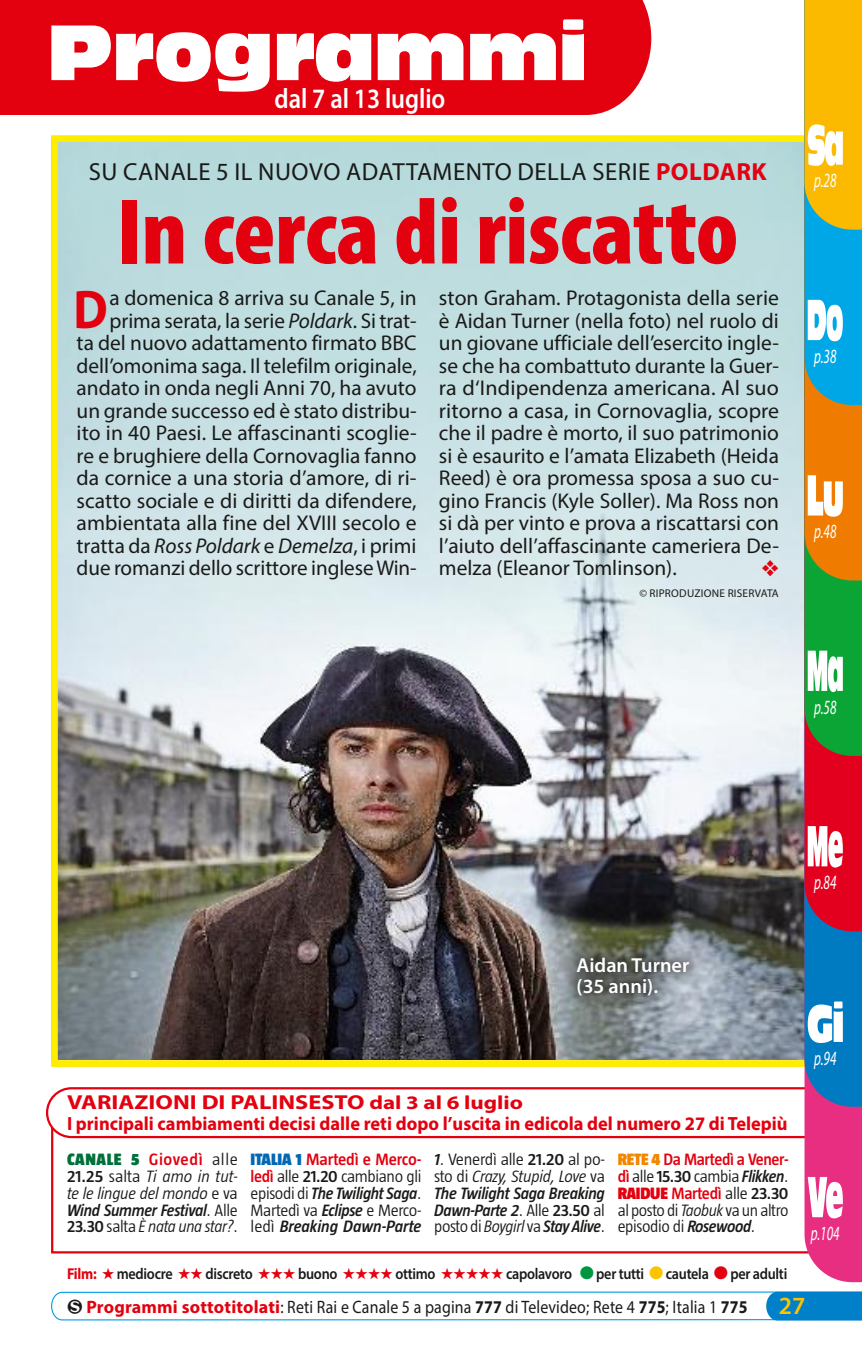
<style>
.page{position:relative;width:862px;height:1346px;background:#fff}
.page>*{position:absolute;margin:0;border:0;box-sizing:border-box;transform-origin:0 0}
.t1{font:900 condensed 94.5px "Myriad Pro";letter-spacing:-.005em;color:#e3000f}
.t2{font:700 54.68px "Myriad Pro";color:#e3000f;scale:.9 1}
.t3{font:600 28.12px "Myriad Pro";letter-spacing:-.005em;color:#fff;scale:.87 1}
.t4{font:24.75px "Myriad Pro";letter-spacing:.02em;color:#1a1a18}
.t5{font:600 24.75px "Myriad Pro";color:#fdc300}
.t6{font:21.38px/22.5px "Myriad Pro";color:#1a1a18;text-align:right}
.t7{font:700 20.25px "Myriad Pro";color:#e3000f;scale:1.2 1}
.t8{font:italic 20.25px "Myriad Pro";color:#fff;scale:.65 1}
.t9{font:600 20.25px/21.4px "Myriad Pro";color:#fff}
.t10{font:700 19.12px "Myriad Pro";color:#e3000f;scale:.96 1}
.t11{font:18px "Myriad Pro";letter-spacing:.01em;color:#1a1a18;scale:.88 1}
.t12{font:300 16.88px/16.9px "Taz";letter-spacing:-.02em;color:#1a1a18;text-align:justify}
.t13{font:italic 600 16.88px/16.9px "Taz";letter-spacing:-.015em;color:#1a1a18;text-align:justify}
.t14{font:italic 300 16.88px/16.9px "Taz";letter-spacing:-.015em;color:#1a1a18;text-align:justify}
.t15{font:600 15.75px "Myriad Pro";letter-spacing:-.02em;color:#1a1a18;scale:.9 1}
.t16{font:11.25px "Myriad Pro";letter-spacing:.02em;color:#1a1a18}
.s1{font-weight:700;color:#e3000f}
.s2{font-style:italic}
.s3{font-size:19.12px}
.s4{font-weight:900;font-style:normal;color:#00703a}
.s5{font-weight:600;font-style:normal;color:#e3000f}
.s6{font-style:normal}
.s7{font-weight:600;font-style:normal}
.s8{font-weight:600}
.s9{font-weight:900;color:#0068b4}
.s10{font-weight:600;color:#e3000f}
.s11{font-weight:600;font-style:italic}
.s12{font-weight:300;font-style:normal}
.s13{font-weight:300}
.s14{font-weight:900;color:#f18700}
.s15{font-weight:900;color:#e3000f}
.s16{color:#e3000f}
.s17{color:#00963f}
.s18{color:#fdc300}
.s19{font-family:"Palinsesto"}
.s20{font-weight:700}
</style>
<div class="page">
<img style="left:59px;top:143px;width:745px;height:916px">
<div style="left:51px;top:1113px;width:804px;height:140px;border:2px solid #e3000f"></div>
<svg style="left:46px;top:1087px;width:758px;height:52px"></svg>
<div style="left:51px;top:135px;width:810px;height:932px;border:7px solid #ffed00"></div>
<svg style="left:804px;top:1107px;width:57px;height:175px;background:#e93c89"></svg>
<svg style="left:807px;top:1177px;width:35px;height:41px"></svg>
<svg style="left:804px;top:931px;width:57px;height:176px;background:#1076bd"></svg>
<svg style="left:807px;top:1001px;width:35px;height:42px"></svg>
<svg style="left:804px;top:756px;width:57px;height:175px;background:#d40829"></svg>
<svg style="left:807px;top:826px;width:35px;height:41px"></svg>
<svg style="left:804px;top:0;width:57px;height:756px;background:#93a854"></svg>
<svg style="left:51px;top:1291px;width:810px;height:30px"></svg>
<div style="left:0;top:0;width:651px;height:115px;background:#e3000f"></div>
<svg style="left:51px;top:19px;width:532px;height:73px"></svg>
<div style="left:563px;top:943px;width:139px;height:66px;background:#1a1a18;opacity:.75"></div>
<svg style="left:761px;top:560px;width:16px;height:17px"></svg>
<h3 class="t3" style="left:274px;top:81px;width:198px">dal 7 al 13 luglio</h3>
<p class="t4" style="left:89px;top:157px;width:679px">SU CANALE 5 IL NUOVO ADATTAMENTO DELLA SERIE <span class="s1">POLDARK</span></p>
<h1 class="t1" style="left:117px;top:171px;width:622px">In cerca di riscatto</h1>
<p class="t6" style="left:77px;top:287px;width:341px">a domenica 8 arriva su Canale 5, in prima serata, la serie <span class="s2">Poldark</span>. Si trat-<br>ta del nuovo adattamento firmato BBC dell’omonima saga. Il telefilm originale, andato in onda negli Anni 70, ha avuto un grande successo ed è stato distribu&shy;ito in 40 Paesi. Le affascinanti scoglie&shy;re e brughiere della Cornovaglia fanno da cornice a una storia d’amore, di ri&shy;scatto sociale e di diritti da difendere, ambientata alla fine del XVIII secolo e tratta da <span class="s2">Ross Poldark</span> e <span class="s2">Demelza</span>, i primi due romanzi dello scrittore inglese Win-</p>
<p class="t6" style="left:438px;top:287px;width:341px;text-align:justify">ston Graham. Protagonista della serie è Aidan Turner (nella foto) nel ruolo di un giovane ufficiale dell’esercito ingle&shy;se che ha combattuto durante la Guer&shy;ra d‘Indipendenza americana. Al suo ritorno a casa, in Cornovaglia, scopre che il padre è morto, il suo patrimonio si è esaurito e l’amata Elizabeth (Heida Reed) è ora promessa sposa a suo cu&shy;gino Francis (Kyle Soller). Ma Ross non si dà per vinto e prova a riscattarsi con l’aiuto dell’affascinante cameriera De&shy;melza (Eleanor Tomlinson).</p>
<h2 class="t2" style="left:73px;top:274px;width:40px">D</h2>
<p class="t16" style="left:639px;top:586px;width:141px">© RIPRODUZIONE RISERVATA</p>
<p class="t8" style="left:813px;top:168px;width:36px">p.28</p>
<p class="t8" style="left:813px;top:343px;width:36px">p.38</p>
<p class="t8" style="left:813px;top:519px;width:36px">p.48</p>
<p class="t8" style="left:813px;top:694px;width:36px">p.58</p>
<p class="t8" style="left:813px;top:870px;width:36px">p.84</p>
<p class="t9" style="left:576px;top:954px;width:114px">Aidan Turner (35 anni).</p>
<p class="t7" style="left:67px;top:1089px;width:381px">VARIAZIONI DI PALINSESTO <span class="s3">dal 3 al 6 luglio</span></p>
<p class="t10" style="left:67px;top:1111px;width:751px">I principali cambiamenti decisi dalle reti dopo l’uscita in edicola del numero 27 di Telepiù</p>
<p class="t14" style="left:67px;top:1150px;width:172px"><span class="s4">CANALE 5</span> <span class="s5">Giovedì</span> <span class="s6">alle </span><span class="s7">21.25</span> <span class="s6">salta</span> Ti amo in tut&shy;te le lingue del mondo <span class="s6">e va </span><span class="s8">Wind Summer Festival</span><span class="s6">. Alle </span><span class="s7">23.30</span> <span class="s6">salta</span> È nata una star?<span class="s6">.</span></p>
<p class="t12" style="left:250px;top:1150px;width:172px"><span class="s9">ITALIA 1</span> <span class="s10">Martedì e Merco&shy;ledì</span> alle <span class="s8">21.20</span> cambiano gli episodi di <span class="s11">The Twilight Saga</span>.<br>Martedì va <span class="s11">Eclipse</span> e Merco&shy;ledì <span class="s11">Breaking Dawn-Parte</span></p>
<p class="t13" style="left:434px;top:1150px;width:172px">1<span class="s12">. Venerdì alle</span> <span class="s6">21.20</span> <span class="s12">al po&shy;sto di</span> <span class="s13">Crazy, Stupid, Love</span> <span class="s12">va </span>The Twilight Saga Breaking Dawn-Parte 2<span class="s12">. Alle</span> <span class="s6">23.50</span> <span class="s12">al posto di</span> <span class="s13">Boygirl</span> <span class="s12">va</span> Stay Alive<span class="s12">.</span></p>
<p class="t12" style="left:617px;top:1150px;width:172px"><span class="s14">RETE 4</span> <span class="s10">Da Martedì a Vener&shy;dì</span> alle <span class="s8">15.30</span> cambia <span class="s11">Flikken</span>.<br><span class="s15">RAIDUE</span> <span class="s10">Martedì</span> alle <span class="s8">23.30 </span>al posto di <span class="s2">Taobuk</span> va un altro episodio di <span class="s11">Rosewood</span>.</p>
<p class="t15" style="left:67px;top:1263px;width:801px"><span class="s1">Film:</span> <span class="s16">★</span> mediocre <span class="s16">★★</span> discreto <span class="s16">★★★</span> buono <span class="s16">★★★★</span> ottimo <span class="s16">★★★★★</span> capolavoro <span class="s17">●</span> per tutti <span class="s18">●</span> cautela <span class="s16">●</span> per adulti</p>
<p class="t8" style="left:813px;top:1045px;width:36px">p.94</p>
<p class="t8" style="left:810px;top:1220px;width:46px">p.104</p>
<p class="t11" style="left:67px;top:1295px;width:774px"><span class="s19">i</span> <span class="s1">Programmi sottotitolati</span>: Reti Rai e Canale 5 a pagina <span class="s20">777</span> di Televideo; Rete 4 <span class="s20">775</span>; Italia 1 <span class="s20">775</span></p>
<p class="t5" style="left:778px;top:1290px;width:28px">27</p>
</div>
